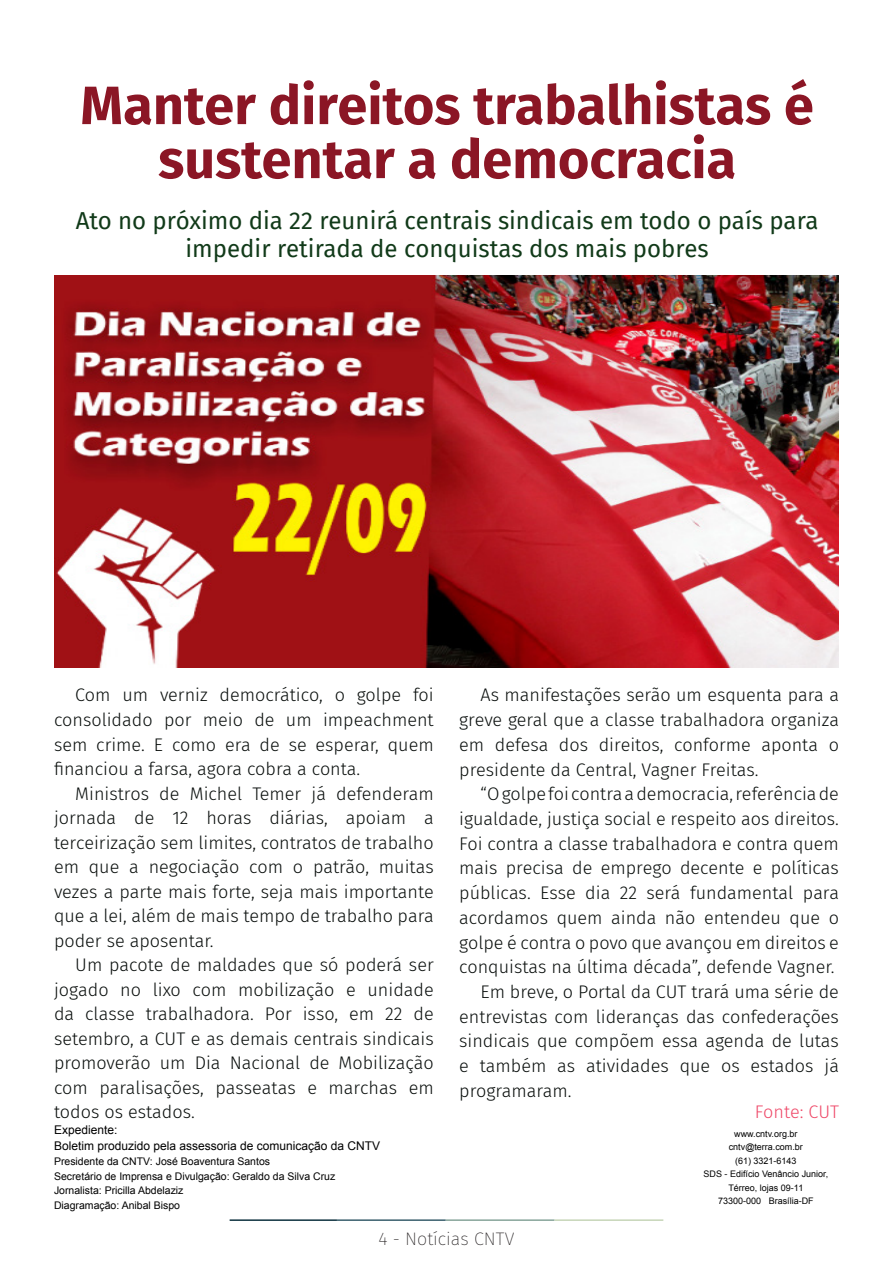
<style>
.page{position:relative;width:893px;height:1263px;background:#fff}
.page>*{position:absolute;margin:0;border:0;box-sizing:border-box;transform-origin:0 0}
.t1{font:700 54px/54px "Fira Sans";color:#8b1625;text-align:center}
.t2{font:24px/28.5px "Fira Sans";color:#113a19;text-align:center}
.t3{font:300 18.15px/24.5px "Fira Sans";color:#080d0b;text-align:justify}
.t4{font:300 18.15px "Fira Sans";color:#ef4868}
.t5{font:200 18px "Fira Sans";color:#231f20}
.t6{font:12px "Arial";color:#000}
.t7{font:10.5px "Arial";color:#000}
.t8{font:9px/13.5px "Arial";color:#000;text-align:center}
</style>
<div class="page">
<hr style="left:230px;top:1219px;width:107px;height:2px;background:#0e323f">
<hr style="left:337px;top:1219px;width:109px;height:2px;background:#3a5f6d">
<hr style="left:446px;top:1219px;width:109px;height:2px;background:#87a59a">
<hr style="left:555px;top:1219px;width:108px;height:2px;background:#c6d5b7">
<img style="left:54px;top:276px;width:785px;height:392px">
<p class="t1" style="left:80px;top:75px;width:735px">Manter direitos trabalhistas é sustentar a democracia</p>
<p class="t2" style="left:76px;top:205px;width:744px">Ato no próximo dia 22 reunirá centrais sindicais em todo o país para impedir retirada de conquistas dos mais pobres</p>
<p class="t3" style="left:54px;top:683px;width:381px;text-indent:21px">Com um verniz democrático, o golpe foi consolidado por meio de um impeachment sem crime. E como era de se esperar, quem financiou a farsa, agora cobra a conta.</p>
<p class="t3" style="left:54px;top:781px;width:381px;text-indent:21px">Ministros de Michel Temer já defenderam jornada de 12 horas diárias, apoiam a terceirização sem limites, contratos de trabalho em que a negociação com o patrão, muitas vezes a parte mais forte, seja mais importante que a lei, além de mais tempo de trabalho para poder se aposentar.</p>
<p class="t3" style="left:54px;top:952px;width:381px;text-indent:21px">Um pacote de maldades que só poderá ser jogado no lixo com mobilização e unidade da classe trabalhadora. Por isso, em 22 de setembro, a CUT e as demais centrais sindicais promoverão um Dia Nacional de Mobilização com paralisações, passeatas e marchas em todos os estados.</p>
<p class="t6" style="left:54px;top:1122px;width:65px">Expediente:</p>
<p class="t6" style="left:54px;top:1138px;width:328px">Boletim produzido pela assessoria de comunicação da CNTV</p>
<p class="t7" style="left:54px;top:1154px;width:218px">Presidente da CNTV: José Boaventura Santos</p>
<p class="t7" style="left:54px;top:1169px;width:283px">Secretário de Imprensa e Divulgação: Geraldo da Silva Cruz</p>
<p class="t7" style="left:54px;top:1184px;width:131px">Jornalista: Pricilla Abdelaziz</p>
<p class="t7" style="left:54px;top:1198px;width:128px">Diagramação: Anibal Bispo</p>
<p class="t3" style="left:459px;top:683px;width:381px;text-indent:21px">As manifestações serão um esquenta para a greve geral que a classe trabalhadora organiza em defesa dos direitos, conforme aponta o presidente da Central, Vagner Freitas.</p>
<p class="t3" style="left:459px;top:781px;width:381px;text-indent:21px">“O golpe foi contra a democracia, referência de igualdade, justiça social e respeito aos direitos.<br>Foi contra a classe trabalhadora e contra quem mais precisa de emprego decente e políticas públicas. Esse dia 22 será fundamental para acordamos quem ainda não entendeu que o golpe é contra o povo que avançou em direitos e conquistas na última década”, defende Vagner.</p>
<p class="t3" style="left:459px;top:979px;width:381px;text-indent:21px">Em breve, o Portal da CUT trará uma série de entrevistas com lideranças das confederações sindicais que compõem essa agenda de lutas e também as atividades que os estados já programaram.</p>
<p class="t4" style="left:755px;top:1099px;width:86px">Fonte: CUT</p>
<p class="t8" style="left:734px;top:1127px;width:65px">www.cntv.org.br</p>
<p class="t8" style="left:729px;top:1140px;width:76px">cntv@terra.com.br</p>
<p class="t8" style="left:735px;top:1154px;width:63px">(61) 3321-6143</p>
<p class="t8" style="left:704px;top:1167px;width:126px">SDS - Edifício Venâncio Junior,<br>Térreo, lojas 09-11</p>
<p class="t8" style="left:718px;top:1194px;width:97px">73300-000 Brasília-DF</p>
<p class="t5" style="left:379px;top:1226px;width:137px">4 - Notícias CNTV</p>
</div>
